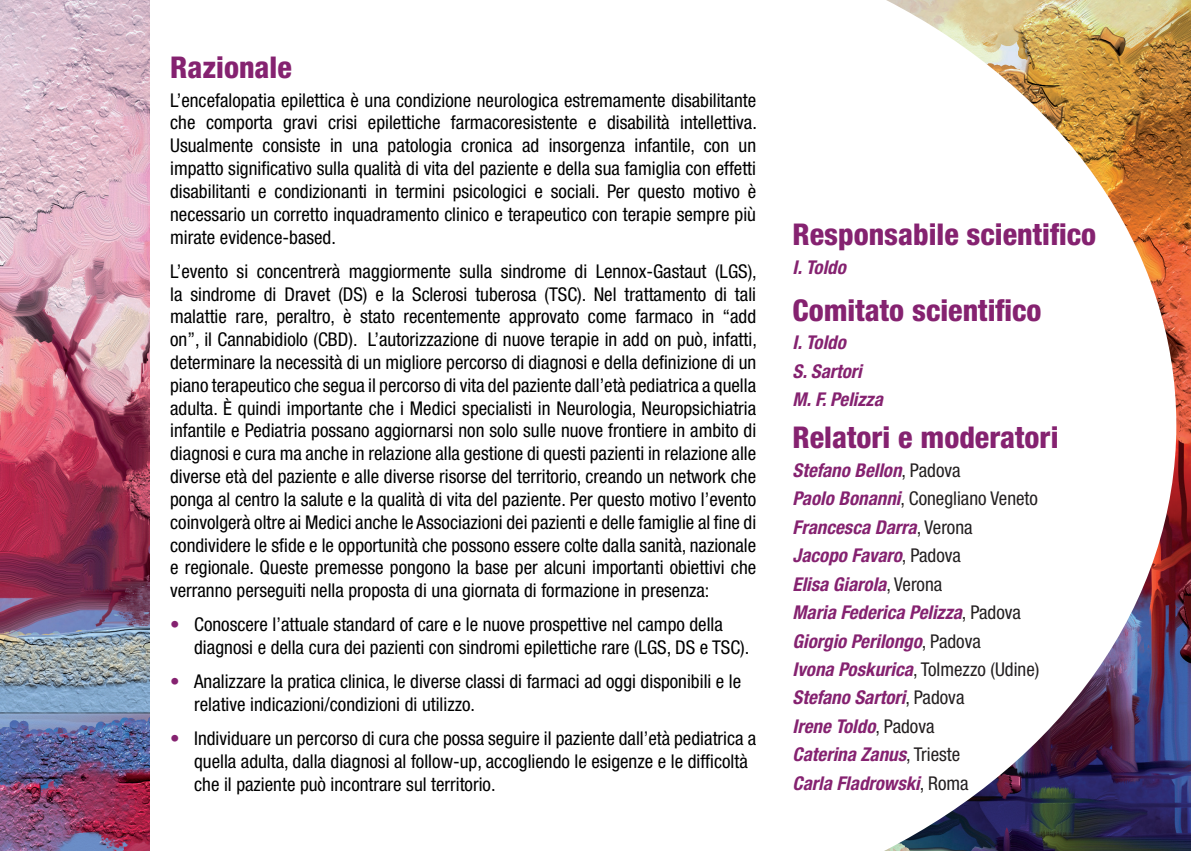
<style>
.page{position:relative;width:1191px;height:851px;background:#fff}
.page>*{position:absolute;margin:0;border:0;box-sizing:border-box;transform-origin:0 0}
.t1{font:800 condensed 30px "Helvetica Neue LT Std";color:#852270}
.t2{font:condensed 19px/22.8px "Helvetica Neue LT Std";color:#000}
.t3{font:italic 700 condensed 19px/28.4px "Helvetica Neue LT Std";color:#852270}
.s1{color:#852270}
.s2{font-weight:400;font-style:normal;color:#231f20}
</style>
<div class="page">
<img style="left:0;top:0;width:149px;height:850px">
<img style="left:886px;top:0;width:305px;height:850px">
<h1 class="t1" style="left:170px;top:49px;width:123px">Razionale</h1>
<p class="t2" style="left:170px;top:88px;width:588px;text-align:justify">L’encefalopatia epilettica è una condizione neurologica estremamente disabilitante che comporta gravi crisi epilettiche farmacoresistente e disabilità intellettiva.<br>Usualmente consiste in una patologia cronica ad insorgenza infantile, con un impatto significativo sulla qualità di vita del paziente e della sua famiglia con effetti disabilitanti e condizionanti in termini psicologici e sociali. Per questo motivo è necessario un corretto inquadramento clinico e terapeutico con terapie sempre più mirate evidence-based.</p>
<p class="t2" style="left:170px;top:259px;width:588px;text-align:justify">L’evento si concentrerà maggiormente sulla sindrome di Lennox-Gastaut (LGS), la sindrome di Dravet (DS) e la Sclerosi tuberosa (TSC). Nel trattamento di tali malattie rare, peraltro, è stato recentemente approvato come farmaco in “add on”, il Cannabidiolo (CBD). L’autorizzazione di nuove terapie in add on può, infatti, determinare la necessità di un migliore percorso di diagnosi e della definizione di un piano terapeutico che segua il percorso di vita del paziente dall’età pediatrica a quella adulta. È quindi importante che i Medici specialisti in Neurologia, Neuropsichiatria infantile e Pediatria possano aggiornarsi non solo sulle nuove frontiere in ambito di diagnosi e cura ma anche in relazione alla gestione di questi pazienti in relazione alle diverse età del paziente e alle diverse risorse del territorio, creando un network che ponga al centro la salute e la qualità di vita del paziente. Per questo motivo l’evento coinvolgerà oltre ai Medici anche le Associazioni dei pazienti e delle famiglie al fine di condividere le sfide e le opportunità che possono essere colte dalla sanità, nazionale e regionale. Queste premesse pongono la base per alcuni importanti obiettivi che verranno perseguiti nella proposta di una giornata di formazione in presenza:</p>
<p class="t2" style="left:194px;top:613px;width:557px;text-indent:-24px"><span class="s1">•</span> Conoscere l’attuale standard of care e le nuove prospettive nel campo della diagnosi e della cura dei pazienti con sindromi epilettiche rare (LGS, DS e TSC).</p>
<p class="t2" style="left:194px;top:670px;width:548px;text-indent:-24px"><span class="s1">•</span> Analizzare la pratica clinica, le diverse classi di farmaci ad oggi disponibili e le relative indicazioni/condizioni di utilizzo.</p>
<p class="t2" style="left:194px;top:727px;width:563px;text-indent:-24px"><span class="s1">•</span> Individuare un percorso di cura che possa seguire il paziente dall’età pediatrica a quella adulta, dalla diagnosi al follow-up, accogliendo le esigenze e le difficoltà che il paziente può incontrare sul territorio.</p>
<h1 class="t1" style="left:792px;top:216px;width:305px">Responsabile scientifico</h1>
<p class="t3" style="left:792px;top:253px;width:55px">I. Toldo</p>
<h1 class="t1" style="left:792px;top:291px;width:250px">Comitato scientifico</h1>
<p class="t3" style="left:792px;top:328px;width:92px">I. Toldo<br>S. Sartori<br>M. F. Pelizza</p>
<h1 class="t1" style="left:792px;top:419px;width:267px">Relatori e moderatori</h1>
<p class="t3" style="left:792px;top:456px;width:248px">Stefano Bellon<span class="s2">, Padova<br></span>Paolo Bonanni<span class="s2">, Conegliano Veneto<br></span>Francesca Darra<span class="s2">, Verona<br></span>Jacopo Favaro<span class="s2">, Padova<br></span>Elisa Giarola<span class="s2">, Verona<br></span>Maria Federica Pelizza<span class="s2">, Padova<br></span>Giorgio Perilongo<span class="s2">, Padova<br></span>Ivona Poskurica<span class="s2">, Tolmezzo (Udine)<br></span>Stefano Sartori<span class="s2">, Padova<br></span>Irene Toldo<span class="s2">, Padova<br></span>Caterina Zanus<span class="s2">, Trieste<br></span>Carla Fladrowski<span class="s2">, Roma</span></p>
</div>
